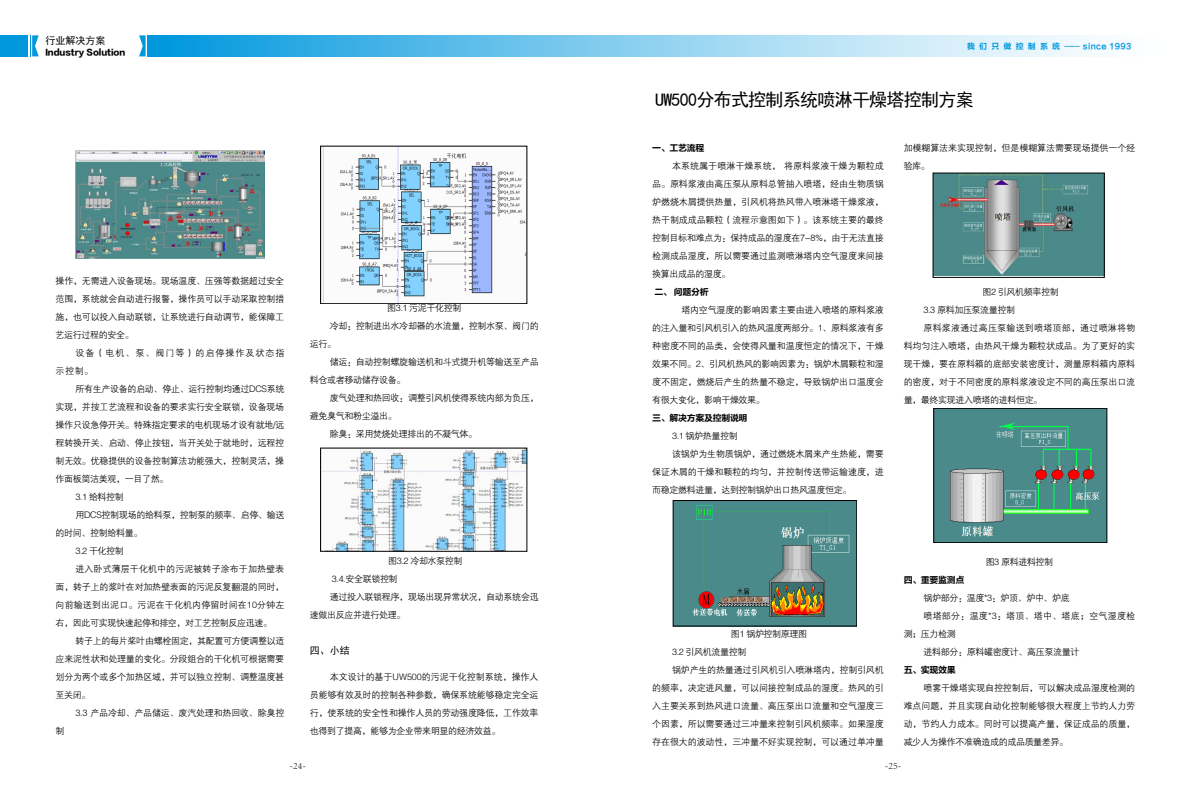
<style>
.page{position:relative;width:1191px;height:808px;background:#fff}
.page>*{position:absolute;margin:0;border:0;box-sizing:border-box;transform-origin:0 0}
.t1{font:18px "Sim Hei";letter-spacing:-.04em;color:#000}
.t2{font:10px "Sim Hei";color:#000}
.t3{font:300 10px "Adobe Song Std";color:#000}
.t4{font:9px/18px "FZZDXJW GB1 0";letter-spacing:-.025em;color:#000;text-align:justify}
.t5{font:9px "FZZDXJW GB1 0";letter-spacing:.01em;color:#000}
.t6{font:9px "FZZDXJW GB1 0";letter-spacing:.025em;color:#000}
.t7{font:9px "FZLTCHK GBK1 0";letter-spacing:-.04em;color:#000}
.t8{font:9px/18px "FZZDXJW GB1 0";letter-spacing:.11em;color:#000}
.t9{font:8px "FZLTCHJW GB1 0";letter-spacing:.28em;color:#0097dd}
.t10{font:8px "FZLTTHJW GB1 0";color:#000}
</style>
<div class="page">
<div style="left:0;top:35px;width:28px;height:21px;background:#0097dd"></div>
<div style="left:149px;top:36px;width:1042px;height:21px;background:linear-gradient(to right,#089ade,#fff)"></div>
<svg style="left:30px;top:35px;width:9px;height:21px"></svg>
<svg style="left:139px;top:35px;width:9px;height:21px"></svg>
<img style="left:322px;top:148px;width:203px;height:154px">
<div style="left:320px;top:146px;width:207px;height:158px;border:1px solid #000"></div>
<img style="left:322px;top:450px;width:203px;height:99px">
<img style="left:675px;top:502px;width:180px;height:122px">
<div style="left:673px;top:500px;width:184px;height:126px;border:1px solid #000"></div>
<img style="left:935px;top:410px;width:170px;height:131px">
<div style="left:933px;top:408px;width:174px;height:135px;border:1px solid #000"></div>
<img style="left:935px;top:175px;width:167px;height:100px">
<img style="left:75px;top:150px;width:189px;height:109px">
<p class="t2" style="left:45px;top:35px;width:61px">行业解决方案</p>
<p class="t10" style="left:45px;top:48px;width:81px">Industry Solution</p>
<p class="t4" style="left:56px;top:272px;width:230px">操作，无需进入设备现场。现场温度、压强等数据超过安全范围，系统就会自动进行报警，操作员可以手动采取控制措施，也可以投入自动联锁，让系统进行自动调节，能保障工艺运行过程的安全。</p>
<p class="t8" style="left:56px;top:344px;width:230px;text-indent:20px">设备（电机、泵、阀门等）的启停操作及状态指示控制。</p>
<p class="t4" style="left:75px;top:380px;width:210px">所有生产设备的启动、停止、运行控制均通过DCS系统</p>
<p class="t4" style="left:56px;top:398px;width:230px">实现，并按工艺流程和设备的要求实行安全联锁，设备现场</p>
<p class="t4" style="left:56px;top:416px;width:230px">操作只设急停开关。特殊指定要求的电机现场才设有就地/远</p>
<p class="t4" style="left:56px;top:434px;width:230px">程转换开关、启动、停止按钮，当开关处于就地时，远程控</p>
<p class="t4" style="left:56px;top:452px;width:230px">制无效。优稳提供的设备控制算法功能强大，控制灵活，操</p>
<p class="t4" style="left:56px;top:470px;width:114px">作面板简洁美观，一目了然。</p>
<p class="t4" style="left:75px;top:488px;width:50px">3.1 给料控制</p>
<p class="t4" style="left:75px;top:506px;width:210px">用DCS控制现场的给料泵，控制泵的频率、启停、输送</p>
<p class="t4" style="left:56px;top:524px;width:88px">的时间、控制给料量。</p>
<p class="t4" style="left:75px;top:542px;width:50px">3.2 干化控制</p>
<p class="t5" style="left:75px;top:564px;width:210px">进入卧式薄层干化机中的污泥被转子涂布于加热壁表</p>
<p class="t4" style="left:56px;top:578px;width:230px">面，转子上的浆叶在对加热壁表面的污泥反复翻混的同时，</p>
<p class="t5" style="left:56px;top:600px;width:230px">向前输送到出泥口。污泥在干化机内停留时间在10分钟左</p>
<p class="t4" style="left:56px;top:614px;width:218px">右，因此可实现快速起停和排空，对工艺控制反应迅速。</p>
<p class="t4" style="left:75px;top:632px;width:210px">转子上的每片桨叶由螺栓固定，其配置可方便调整以适</p>
<p class="t4" style="left:56px;top:650px;width:230px">应来泥性状和处理量的变化。分段组合的干化机可根据需要</p>
<p class="t4" style="left:56px;top:668px;width:230px">划分为两个或多个加热区域，并可以独立控制、调整温度甚</p>
<p class="t4" style="left:56px;top:686px;width:36px">至关闭。</p>
<p class="t4" style="left:75px;top:704px;width:210px">3.3 产品冷却、产品储运、废汽处理和热回收、除臭控</p>
<p class="t4" style="left:56px;top:722px;width:10px">制</p>
<p class="t4" style="left:387px;top:300px;width:76px">图3.1 污泥干化控制</p>
<p class="t4" style="left:330px;top:318px;width:210px">冷却：控制进出水冷却器的水流量，控制水泵、阀门的</p>
<p class="t4" style="left:310px;top:336px;width:28px">运行。</p>
<p class="t4" style="left:330px;top:354px;width:210px">储运：自动控制螺旋输送机和斗式提升机等输送至产品</p>
<p class="t4" style="left:310px;top:372px;width:97px">料仓或者移动储存设备。</p>
<p class="t4" style="left:330px;top:390px;width:210px">废气处理和热回收：调整引风机使得系统内部为负压，</p>
<p class="t4" style="left:310px;top:408px;width:88px">避免臭气和粉尘溢出。</p>
<p class="t4" style="left:330px;top:426px;width:149px">除臭：采用焚烧处理排出的不凝气体。</p>
<p class="t4" style="left:388px;top:552px;width:76px">图3.2 冷却水泵控制</p>
<p class="t4" style="left:332px;top:570px;width:67px">3.4.安全联锁控制</p>
<p class="t4" style="left:330px;top:588px;width:210px">通过投入联锁程序，现场出现异常状况，自动系统会迅</p>
<p class="t4" style="left:310px;top:606px;width:97px">速做出反应并进行处理。</p>
<p class="t2" style="left:310px;top:646px;width:41px">四、小结</p>
<p class="t4" style="left:310px;top:668px;width:230px;text-indent:20px">本文设计的基于UW500的污泥干化控制系统，操作人员能够有效及时的控制各种参数，确保系统能够稳定完全运行，使系统的安全性和操作人员的劳动强度降低，工作效率也得到了提高，能够为企业带来明显的经济效益。</p>
<p class="t9" style="left:967px;top:42px;width:166px">我们只做控制系统 —— SINCE 1993</p>
<h1 class="t1" style="left:655px;top:91px;width:320px">UW500分布式控制系统喷淋干燥塔控制方案</h1>
<p class="t7" style="left:652px;top:143px;width:54px">一、工艺流程</p>
<p class="t4" style="left:652px;top:157px;width:233px;text-indent:20px">本系统属于喷淋干燥系统， 将原料浆液干燥为颗粒成品。原料浆液由高压泵从原料总管抽入喷塔，经由生物质锅炉燃烧木屑提供热量，引风机将热风带入喷淋塔干燥浆液，热干制成成品颗粒（流程示意图如下）。该系统主要的最终控制目标和难点为：保持成品的湿度在7-8%，由于无法直接检测成品湿度，所以需要通过监测喷淋塔内空气湿度来间接换算出成品的湿度。</p>
<p class="t7" style="left:654px;top:287px;width:56px">二、 问题分析</p>
<p class="t4" style="left:652px;top:301px;width:233px;text-indent:29px">塔内空气湿度的影响因素主要由进入喷塔的原料浆液的注入量和引风机引入的热风温度两部分。1、原料浆液有多种密度不同的品类，会使得风量和温度恒定的情况下，干燥效果不同。2、引风机热风的影响因素为：锅炉木屑颗粒和湿度不固定，燃烧后产生的热量不稳定，导致锅炉出口温度会有很大变化，影响干燥效果。</p>
<p class="t7" style="left:652px;top:413px;width:97px">三、解决方案及控制说明</p>
<p class="t4" style="left:672px;top:427px;width:67px">3.1 锅炉热量控制</p>
<p class="t4" style="left:672px;top:445px;width:213px">该锅炉为生物质锅炉，通过燃烧木屑来产生热能，需要</p>
<p class="t4" style="left:652px;top:463px;width:233px">保证木屑的干燥和颗粒的均匀，并控制传送带运输速度，进</p>
<p class="t4" style="left:652px;top:481px;width:201px">而稳定燃料进量，达到控制锅炉出口热风温度恒定。</p>
<p class="t4" style="left:903px;top:139px;width:233px">加模糊算法来实现控制，但是模糊算法需要现场提供一个经验库。</p>
<p class="t4" style="left:982px;top:283px;width:78px">图2 引风机频率控制</p>
<p class="t4" style="left:923px;top:301px;width:93px">3.3 原料加压泵流量控制</p>
<p class="t6" style="left:923px;top:323px;width:213px">原料浆液通过高压泵输送到喷塔顶部，通过喷淋将物</p>
<p class="t4" style="left:903px;top:337px;width:233px">料均匀注入喷塔，由热风干燥为颗粒状成品。为了更好的实</p>
<p class="t4" style="left:903px;top:355px;width:233px">现干燥，要在原料箱的底部安装密度计，测量原料箱内原料</p>
<p class="t4" style="left:903px;top:373px;width:233px">的密度，对于不同密度的原料浆液设定不同的高压泵出口流</p>
<p class="t4" style="left:903px;top:391px;width:140px">量，最终实现进入喷塔的进料恒定。</p>
<p class="t4" style="left:731px;top:625px;width:78px">图1 锅炉控制原理图</p>
<p class="t4" style="left:672px;top:643px;width:76px">3.2 引风机流量控制</p>
<p class="t4" style="left:672px;top:661px;width:213px">锅炉产生的热量通过引风机引入喷淋塔内，控制引风机</p>
<p class="t4" style="left:652px;top:679px;width:233px">的频率，决定进风量，可以间接控制成品的湿度。热风的引</p>
<p class="t4" style="left:652px;top:697px;width:233px">入主要关系到热风进口流量、高压泵出口流量和空气湿度三</p>
<p class="t4" style="left:652px;top:715px;width:233px">个因素，所以需要通过三冲量来控制引风机频率。如果湿度</p>
<p class="t4" style="left:652px;top:733px;width:233px">存在很大的波动性，三冲量不好实现控制，可以通过单冲量</p>
<p class="t4" style="left:985px;top:553px;width:69px">图3 原料进料控制</p>
<p class="t7" style="left:903px;top:575px;width:62px">四、重要监测点</p>
<p class="t4" style="left:923px;top:589px;width:148px">锅炉部分：温度*3：炉顶、炉中、炉底</p>
<p class="t6" style="left:923px;top:611px;width:213px">喷塔部分：温度*3：塔顶、塔中、塔底；空气湿度检</p>
<p class="t4" style="left:903px;top:625px;width:54px">测；压力检测</p>
<p class="t4" style="left:923px;top:643px;width:157px">进料部分：原料罐密度计、高压泵流量计</p>
<p class="t7" style="left:903px;top:665px;width:54px">五、实现效果</p>
<p class="t4" style="left:903px;top:679px;width:233px;text-indent:20px">喷雾干燥塔实现自控控制后，可以解决成品湿度检测的难点问题，并且实现自动化控制能够很大程度上节约人力劳动，节约人力成本。同时可以提高产量，保证成品的质量，减少人为操作不准确造成的成品质量差异。</p>
<p class="t3" style="left:289px;top:759px;width:18px">-24-</p>
<p class="t3" style="left:884px;top:759px;width:18px">-25-</p>
</div>
